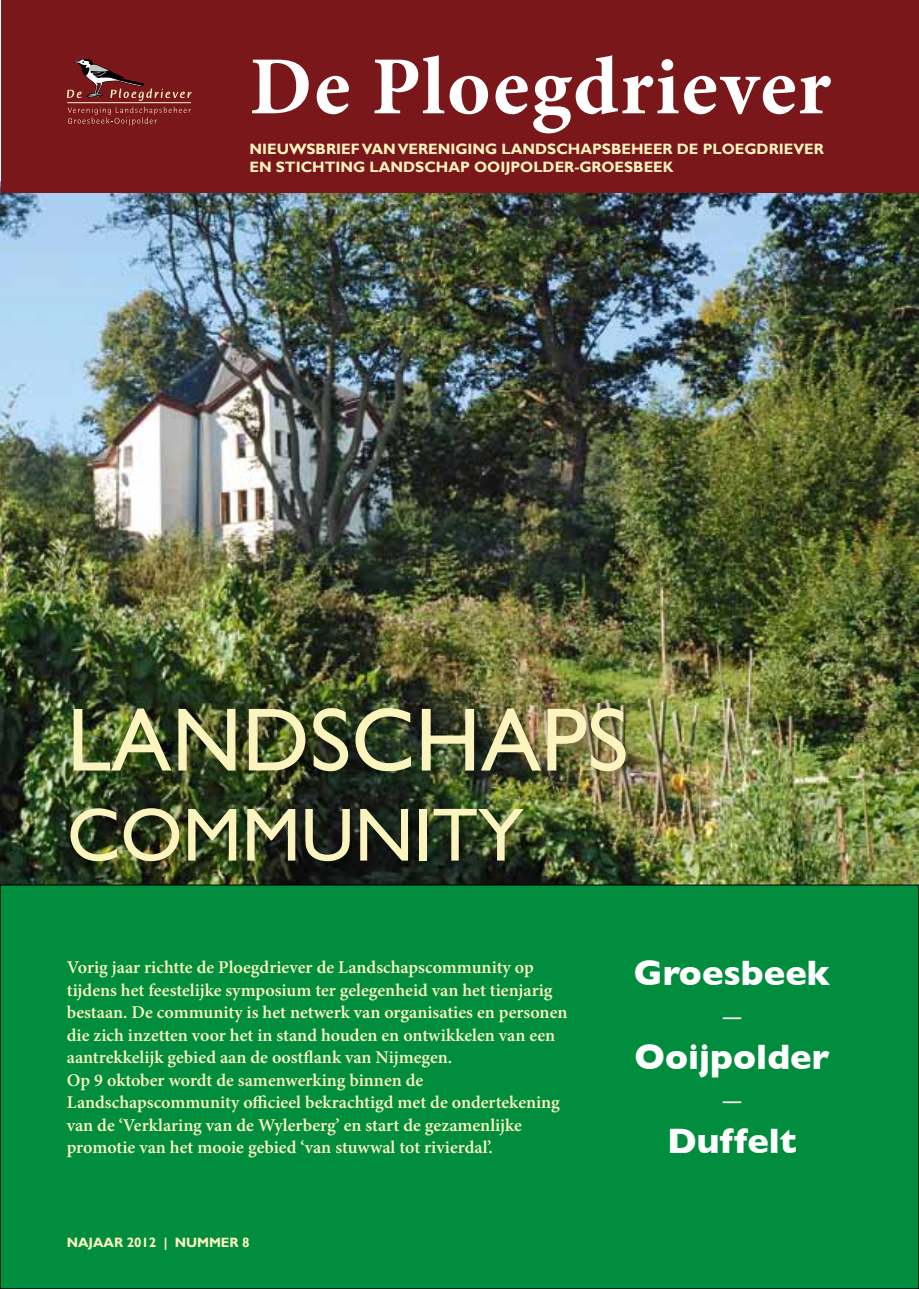
<style>
.page{position:relative;width:919px;height:1289px;background:#fff}
.page>*{position:absolute;margin:0;border:0;box-sizing:border-box;transform-origin:0 0}
.t1{font:90.3px "Gill Sans";color:#fcf4bf}
.t2{font:700 82.5px "Minion Pro";letter-spacing:.02em;color:#fff}
.t3{font:75.6px "Gill Sans";color:#fcf4bf}
.t4{font:700 36px "Gill Sans";color:#fff}
.t5{font:300 36px "Gill Sans";color:#fff}
.t6{font:600 18px/22.5px "Minion Pro";color:#fcf4bf}
.t7{font:700 15px/18px "Gill Sans";color:#fcf4bf}
.t8{font:700 13.5px "Gill Sans";letter-spacing:-.005em;color:#fcf4bf}
</style>
<div class="page">
<img style="left:0;top:181px;width:918px;height:703px">
<div style="left:0;top:885px;width:918px;height:403px;background:#008e3e"></div>
<div style="left:1px;top:1px;width:917px;height:192px;background:#79171b"></div>
<svg style="left:67px;top:59px;width:125px;height:67px"></svg>
<img style="left:65px;top:703px;width:574px;height:172px">
<h2 class="t2" style="left:249px;top:29px;width:583px">De Ploegdriever</h2>
<p class="t7" style="left:249px;top:141px;width:575px">NIEUWSBRIEF VAN VERENIGING LANDSCHAPSBEHEER DE PLOEGDRIEVER<br>EN STICHTING LANDSCHAP OOIJPOLDER-GROESBEEK</p>
<h1 class="t1" style="left:67px;top:687px;width:563px">LANDSCHAPS</h1>
<h3 class="t3" style="left:67px;top:790px;width:458px">COMMUNITY</h3>
<p class="t6" style="left:67px;top:955px;width:502px">Vorig jaar richtte de Ploegdriever de Landschapscommunity op tijdens het feestelijke symposium ter gelegenheid van het tienjarig bestaan. De community is het netwerk van organisaties en personen die zich inzetten voor het in stand houden en ontwikkelen van een aantrekkelijk gebied aan de oostflank van Nijmegen.<br>Op 9 oktober wordt de samenwerking binnen de Landschapscommunity officieel bekrachtigd met de ondertekening van de ‘Verklaring van de Wylerberg’ en start de gezamenlijke promotie van het mooie gebied ‘van stuwwal tot rivierdal’.</p>
<p class="t8" style="left:67px;top:1234px;width:184px">NAJAAR 2012 | NUMMER 8</p>
<h3 class="t4" style="left:634px;top:951px;width:198px">Groesbeek</h3>
<h3 class="t5" style="left:723px;top:994px;width:19px">–</h3>
<h3 class="t4" style="left:634px;top:1035px;width:196px">Ooijpolder</h3>
<h3 class="t5" style="left:723px;top:1078px;width:19px">–</h3>
<h3 class="t4" style="left:667px;top:1119px;width:131px">Duffelt</h3>
</div>
